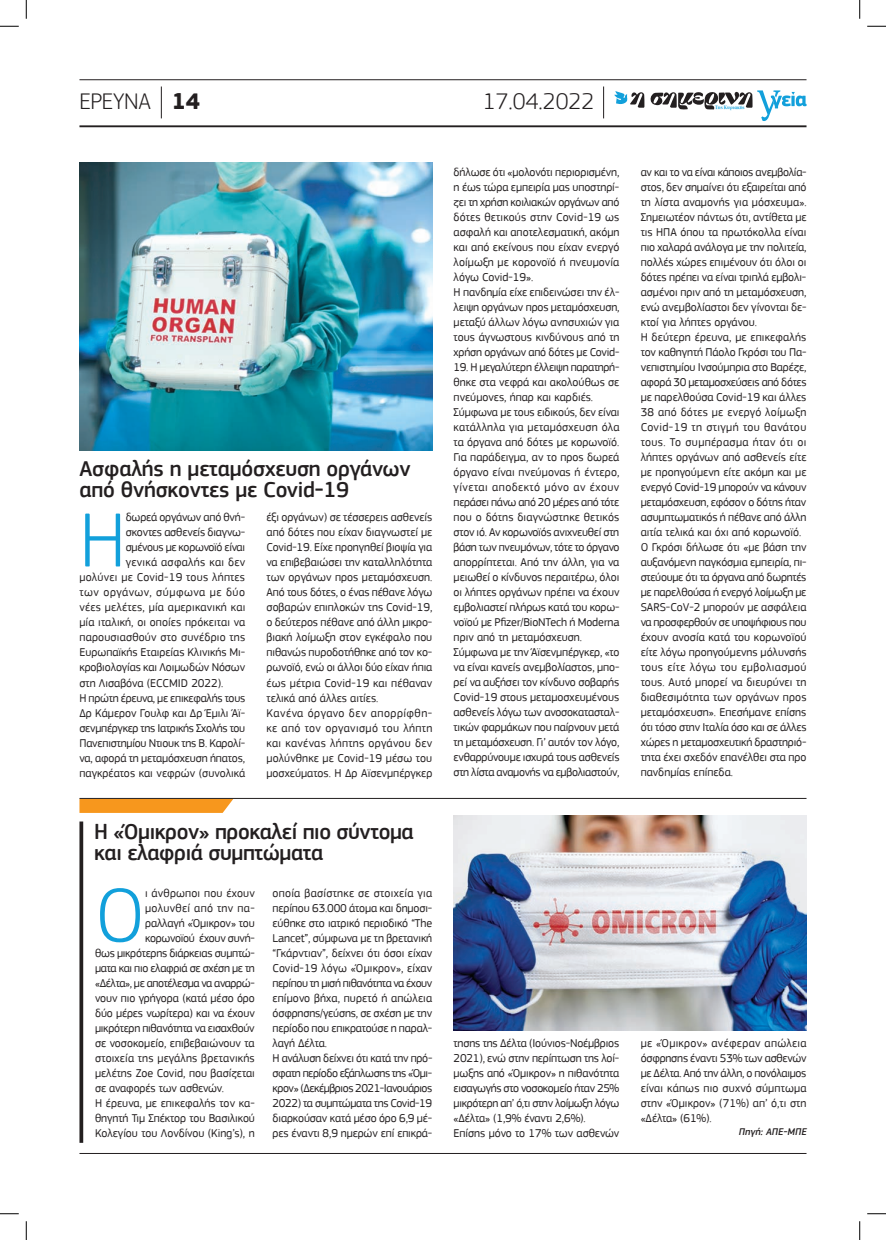
<style>
.page{position:relative;width:886px;height:1240px;background:#fff}
.page>*{position:absolute;margin:0;border:0;box-sizing:border-box;transform-origin:0 0}
.t1{font:300 79.75px "PF Square Sans Pro";color:#12a0db}
.t2{font:300 23.75px "PF Square Sans Pro";letter-spacing:-.005em;color:#231f20}
.t3{font:500 22.5px/21.2px "PF Square Sans Pro";letter-spacing:-.02em;color:#231f20}
.t4{font:11.88px/15px "PF Square Sans Pro";letter-spacing:-.005em;color:#231f20}
.t5{font:11.88px "PF Square Sans Pro";letter-spacing:.015em;color:#231f20}
.t6{font:11.88px "PF Square Sans Pro";letter-spacing:-.025em;color:#231f20}
.t7{font:11.88px "PF Square Sans Pro";letter-spacing:.02em;color:#231f20}
.t8{font:11.88px "PF Square Sans Pro";letter-spacing:-.03em;color:#231f20}
.t9{font:11.88px "PF Square Sans Pro";letter-spacing:.04em;color:#231f20}
.t10{font:11.88px "PF Square Sans Pro";letter-spacing:.025em;color:#231f20}
.t11{font:italic 500 10px "PF Square Sans Pro";color:#231f20}
.t12{font:700 5px "PF Document";color:#12a0db}
.s1{font-weight:700}
</style>
<div class="page">
<img style="left:453px;top:815px;width:353px;height:215px">
<hr style="left:79px;top:1153px;width:727px;height:1px;background:#231f20">
<img style="left:79px;top:163px;width:353px;height:287px">
<svg style="left:79px;top:799px;width:154px;height:14px;background:#f79b26"></svg>
<hr style="left:79px;top:798px;width:727px;height:1px;background:#231f20">
<hr style="left:79px;top:79px;width:727px;height:1px;background:#231f20">
<hr style="left:79px;top:125px;width:727px;height:2px;background:#231f20">
<svg style="left:614px;top:91px;width:30px;height:17px"></svg>
<svg style="left:650px;top:90px;width:156px;height:31px"></svg>
<hr style="left:603px;top:86px;width:1px;height:32px;background:#231f20">
<hr style="left:161px;top:86px;width:1px;height:32px;background:#231f20">
<svg style="left:79px;top:821px;width:4px;height:321px"></svg>
<svg style="left:0;top:25px;width:19px;height:2px"></svg>
<svg style="left:867px;top:25px;width:18px;height:2px"></svg>
<svg style="left:0;top:1213px;width:19px;height:1px"></svg>
<svg style="left:867px;top:1213px;width:18px;height:1px"></svg>
<svg style="left:25px;top:0;width:2px;height:19px"></svg>
<svg style="left:25px;top:1221px;width:2px;height:19px"></svg>
<svg style="left:859px;top:0;width:1px;height:19px"></svg>
<svg style="left:859px;top:1221px;width:1px;height:19px"></svg>
<p class="t2" style="left:79px;top:87px;width:122px">ΕΡΕΥΝΑ <span class="s1">14</span></p>
<p class="t2" style="left:483px;top:87px;width:113px">17.04.2022</p>
<p class="t12" style="left:714px;top:104px;width:31px">Της Κυριακής</p>
<p class="t3" style="left:79px;top:458px;width:333px">Ασφαλής η μεταμόσχευση οργάνων από θνήσκοντες με Covid-19</p>
<p class="t1" style="left:79px;top:493px;width:48px">H</p>
<p class="t4" style="left:126px;top:510px;width:121px">δωρεά οργάνων από θνή-</p>
<p class="t4" style="left:266px;top:510px;width:167px">έξι οργάνων) σε τέσσερεις ασθενείς από δότες που είχαν διαγνωστεί με<br>Covid-19. Είχε προηγηθεί βιοψία για να επιβεβαιώσει την καταλληλότητα των οργάνων προς μεταμόσχευση.<br>Από τους δότες, ο ένας πέθανε λόγω σοβαρών επιπλοκών της Covid-19, ο δεύτερος πέθανε από άλλη μικρο&shy;βιακή λοίμωξη στον εγκέφαλο που πιθανώς πυροδοτήθηκε από τον κο&shy;ρωνοϊό, ενώ οι άλλοι δύο είχαν ήπια έως μέτρια Covid-19 και πέθαναν τελικά από άλλες αιτίες.<br>Κανένα όργανο δεν απορρίφθη&shy;κε από τον οργανισμό του λήπτη και κανένας λήπτης οργάνου δεν μολύνθηκε με Covid-19 μέσω του μοσχεύματος. Η Δρ Αϊσενμπέργκερ</p>
<p class="t4" style="left:126px;top:525px;width:121px">σκοντες ασθενείς διαγνω-</p>
<p class="t6" style="left:126px;top:540px;width:121px">σμένους με κορωνοϊό είναι</p>
<p class="t7" style="left:126px;top:555px;width:121px">γενικά ασφαλής και δεν</p>
<p class="t7" style="left:79px;top:570px;width:167px">μολύνει με Covid-19 τους λήπτες</p>
<p class="t9" style="left:79px;top:585px;width:167px">των οργάνων, σύμφωνα με δύο</p>
<p class="t5" style="left:79px;top:600px;width:167px">νέες μελέτες, μία αμερικανική και</p>
<p class="t4" style="left:79px;top:615px;width:167px">μία ιταλική, οι οποίες πρόκειται να</p>
<p class="t5" style="left:79px;top:630px;width:167px">παρουσιασθούν στο συνέδριο της</p>
<p class="t4" style="left:79px;top:645px;width:167px">Ευρωπαϊκής Εταιρείας Κλινικής Μι-</p>
<p class="t4" style="left:79px;top:660px;width:167px">κροβιολογίας και Λοιμωδών Νόσων</p>
<p class="t4" style="left:79px;top:675px;width:145px">στη Λισαβόνα (ECCMID 2022).</p>
<p class="t4" style="left:79px;top:690px;width:167px">Η πρώτη έρευνα, με επικεφαλής τους</p>
<p class="t4" style="left:79px;top:705px;width:167px">Δρ Κάμερον Γουλφ και Δρ Έμιλι Άϊ-</p>
<p class="t6" style="left:79px;top:720px;width:167px">σενμπέργκερ της Ιατρικής Σχολής του</p>
<p class="t4" style="left:79px;top:735px;width:167px">Πανεπιστημίου Ντιουκ της Β. Καρολί-</p>
<p class="t4" style="left:79px;top:750px;width:167px">να, αφορά τη μεταμόσχευση ήπατος,</p>
<p class="t4" style="left:79px;top:765px;width:167px">παγκρέατος και νεφρών (συνολικά</p>
<p class="t3" style="left:94px;top:821px;width:321px">Η «Όμικρον» προκαλεί πιο σύντομα και ελαφριά συμπτώματα</p>
<p class="t4" style="left:453px;top:165px;width:167px">δήλωσε ότι «μολονότι περιορισμένη, η έως τώρα εμπειρία μας υποστηρί&shy;ζει τη χρήση κοιλιακών οργάνων από δότες θετικούς στην Covid-19 ως ασφαλή και αποτελεσματική, ακόμη και από εκείνους που είχαν ενεργό λοίμωξη με κορονοϊό ή πνευμονία λόγω Covid-19».<br>Η πανδημία είχε επιδεινώσει την έλ&shy;λειψη οργάνων προς μεταμόσχευση, μεταξύ άλλων λόγω ανησυχιών για τους άγνωστους κινδύνους από τη χρήση οργάνων από δότες με Covid-</p>
<p class="t4" style="left:453px;top:360px;width:167px">19. Η μεγαλύτερη έλλειψη παρατηρή&shy;θηκε στα νεφρά και ακολούθως σε πνεύμονες, ήπαρ και καρδιές.<br>Σύμφωνα με τους ειδικούς, δεν είναι κατάλληλα για μεταμόσχευση όλα τα όργανα από δότες με κορωνοϊό.<br>Για παράδειγμα, αν το προς δωρεά όργανο είναι πνεύμονας ή έντερο, γίνεται αποδεκτό μόνο αν έχουν περάσει πάνω από 20 μέρες από τότε που ο δότης διαγνώστηκε θετικός στον ιό. Αν κορωνοϊός ανιχνευθεί στη βάση των πνευμόνων, τότε το όργανο απορρίπτεται. Από την άλλη, για να μειωθεί ο κίνδυνος περαιτέρω, όλοι οι λήπτες οργάνων πρέπει να έχουν εμβολιαστεί πλήρως κατά του κορω&shy;νοϊού με Pfizer/BioNTech ή Moderna πριν από τη μεταμόσχευση.<br>Σύμφωνα με την Άϊσενμπέργκερ, «το να είναι κανείς ανεμβολίαστος, μπο&shy;ρεί να αυξήσει τον κίνδυνο σοβαρής Covid-19 στους μεταμοσχευμένους ασθενείς λόγω των ανοσοκατασταλ&shy;τικών φαρμάκων που παίρνουν μετά τη μεταμόσχευση. Γι’ αυτόν τον λόγο, ενθαρρύνουμε ισχυρά τους ασθενείς στη λίστα αναμονής να εμβολιαστούν,</p>
<p class="t4" style="left:640px;top:165px;width:167px">αν και το να είναι κάποιος ανεμβολία&shy;στος, δεν σημαίνει ότι εξαιρείται από τη λίστα αναμονής για μόσχευμα».<br>Σημειωτέον πάντως ότι, αντίθετα με τις ΗΠΑ όπου τα πρωτόκολλα είναι πιο χαλαρά ανάλογα με την πολιτεία, πολλές χώρες επιμένουν ότι όλοι οι δότες πρέπει να είναι τριπλά εμβολι&shy;ασμένοι πριν από τη μεταμόσχευση, ενώ ανεμβολίαστοι δεν γίνονται δε&shy;κτοί για λήπτες οργάνου.<br>Η δεύτερη έρευνα, με επικεφαλής τον καθηγητή Πάολο Γκρόσι του Πα&shy;νεπιστημίου Ινσούμπρια στο Βαρέζε, αφορά 30 μεταμοσχεύσεις από δότες με παρελθούσα Covid-19 και άλλες 38 από δότες με ενεργό λοίμωξη Covid-19 τη στιγμή του θανάτου τους. Το συμπέρασμα ήταν ότι οι λήπτες οργάνων από ασθενείς είτε με προηγούμενη είτε ακόμη και με ενεργό Covid-19 μπορούν να κάνουν μεταμόσχευση, εφόσον ο δότης ήταν ασυμπτωματικός ή πέθανε από άλλη αιτία τελικά και όχι από κορωνοϊό.<br>Ο Γκρόσι δήλωσε ότι «με βάση την αυξανόμενη παγκόσμια εμπειρία, πι&shy;στεύουμε ότι τα όργανα από δωρητές με παρελθούσα ή ενεργό λοίμωξη με SARS-CoV-2 μπορούν με ασφάλεια να προσφερθούν σε υποψήφιους που έχουν ανοσία κατά του κορωνοϊού είτε λόγω προηγούμενης μόλυνσής τους είτε λόγω του εμβολιασμού τους. Αυτό μπορεί να διευρύνει τη διαθεσιμότητα των οργάνων προς μεταμόσχευση». Επεσήμανε επίσης ότι τόσο στην Ιταλία όσο και σε άλλες χώρες η μεταμοσχευτική δραστηριό&shy;τητα έχει σχεδόν επανέλθει στα προ πανδημίας επίπεδα.</p>
<p class="t1" style="left:95px;top:868px;width:51px">Ο</p>
<p class="t5" style="left:145px;top:885px;width:111px">ι άνθρωποι που έχουν</p>
<p class="t10" style="left:145px;top:900px;width:111px">μολυνθεί από την πα-</p>
<p class="t4" style="left:145px;top:915px;width:111px">ραλλαγή «Όμικρον» του</p>
<p class="t6" style="left:145px;top:930px;width:111px">κορωνοϊού έχουν συνή-</p>
<p class="t4" style="left:95px;top:945px;width:161px">θως μικρότερης διάρκειας συμπτώ-</p>
<p class="t6" style="left:95px;top:960px;width:161px">ματα και πιο ελαφριά σε σχέση με τη</p>
<p class="t8" style="left:95px;top:975px;width:161px">«Δέλτα», με αποτέλεσμα να αναρρώ-</p>
<p class="t4" style="left:95px;top:990px;width:161px">νουν πιο γρήγορα (κατά μέσο όρο</p>
<p class="t4" style="left:95px;top:1005px;width:161px">δύο μέρες νωρίτερα) και να έχουν</p>
<p class="t4" style="left:95px;top:1020px;width:161px">μικρότερη πιθανότητα να εισαχθούν</p>
<p class="t4" style="left:95px;top:1035px;width:161px">σε νοσοκομείο, επιβεβαιώνουν τα</p>
<p class="t5" style="left:95px;top:1050px;width:161px">στοιχεία της μεγάλης βρετανικής</p>
<p class="t4" style="left:95px;top:1065px;width:161px">μελέτης Zoe Covid, που βασίζεται</p>
<p class="t4" style="left:95px;top:1080px;width:130px">σε αναφορές των ασθενών.</p>
<p class="t4" style="left:95px;top:1095px;width:161px">Η έρευνα, με επικεφαλής τον κα-</p>
<p class="t4" style="left:95px;top:1110px;width:161px">θηγητή Τιμ Σπέκτορ του Βασιλικού</p>
<p class="t4" style="left:95px;top:1125px;width:161px">Κολεγίου του Λονδίνου (King’s), η</p>
<p class="t4" style="left:272px;top:885px;width:161px">οποία βασίστηκε σε στοιχεία για περίπου 63.000 άτομα και δημοσι&shy;εύθηκε στο ιατρικό περιοδικό “The<br>Lancet”, σύμφωνα με τη βρετανική “Γκάρντιαν”, δείχνει ότι όσοι είχαν<br>Covid-19 λόγω «Όμικρον», είχαν περίπου τη μισή πιθανότητα να έχουν επίμονο βήχα, πυρετό ή απώλεια όσφρησης/γεύσης, σε σχέση με την περίοδο που επικρατούσε η παραλ&shy;λαγή Δέλτα.<br>Η ανάλυση δείχνει ότι κατά την πρό&shy;σφατη περίοδο εξάπλωσης της «Όμι&shy;κρον» (Δεκέμβριος 2021-Ιανουάριος<br>2022) τα συμπτώματα της Covid-19 διαρκούσαν κατά μέσο όρο 6,9 μέ&shy;ρες έναντι 8,9 ημερών επί επικρά-</p>
<p class="t4" style="left:453px;top:1035px;width:167px">τησης της Δέλτα (Ιούνιος-Νοέμβριος 2021), ενώ στην περίπτωση της λοί&shy;μωξης από «Όμικρον» η πιθανότητα εισαγωγής στο νοσοκομείο ήταν 25% μικρότερη απ’ ό,τι στην λοίμωξη λόγω «Δέλτα» (1,9% έναντι 2,6%).<br>Επίσης μόνο το 17% των ασθενών</p>
<p class="t4" style="left:640px;top:1035px;width:167px;text-align:justify">με «Όμικρον» ανέφεραν απώλεια όσφρησης έναντι 53% των ασθενών με Δέλτα. Από την άλλη, ο πονόλαιμος είναι κάπως πιο συχνό σύμπτωμα στην «Όμικρον» (71%) απ’ ό,τι στη «Δέλτα» (61%).</p>
<p class="t11" style="left:738px;top:1126px;width:72px">Πηγή: ΑΠΕ-ΜΠΕ</p>
</div>
